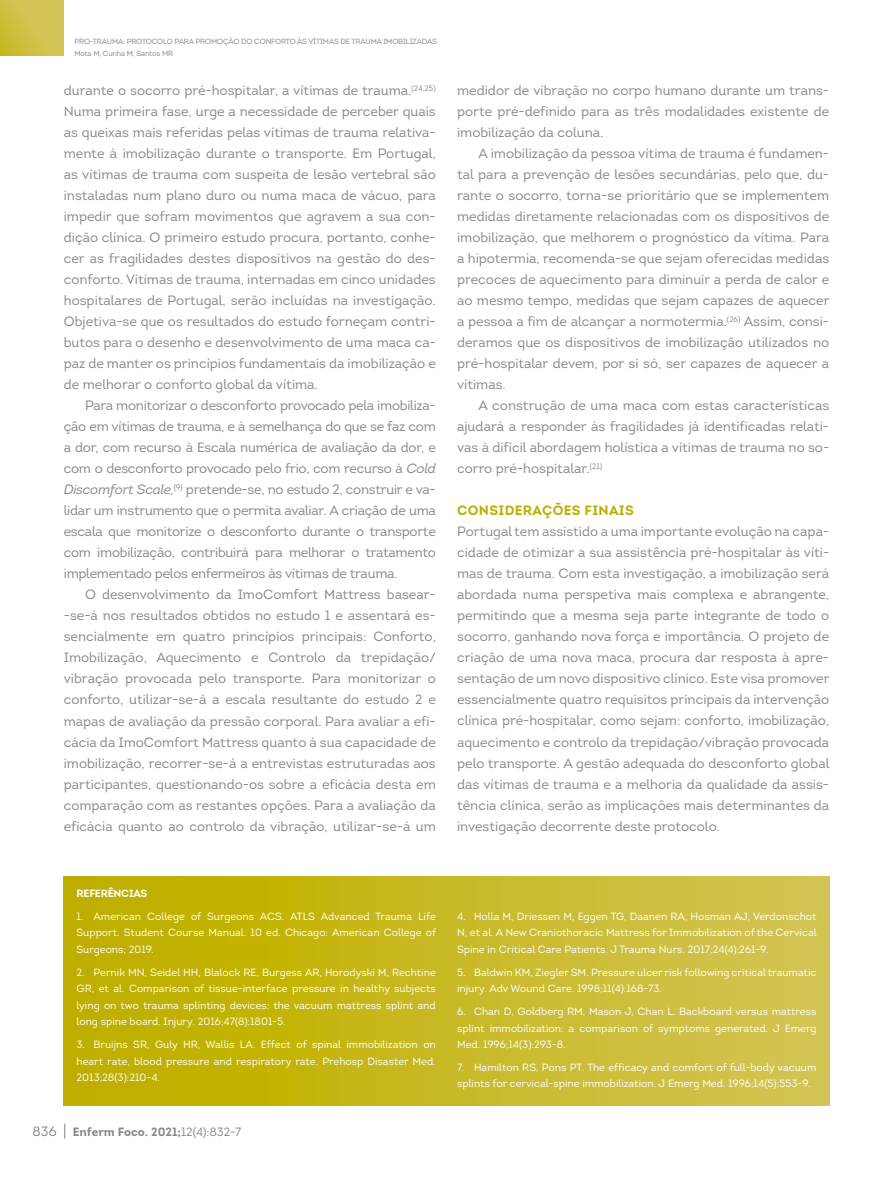
<style>
.page{position:relative;width:893px;height:1191px;background:#fff}
.page>*{position:absolute;margin:0;border:0;box-sizing:border-box;transform-origin:0 0}
.t1{font:13.5px/21px "Intro";color:#878787;text-align:justify}
.t2{font:700 13.5px "Intro";letter-spacing:.025em;color:#bdae00}
.t3{font:700 12px "Intro";color:#878787}
.t4{font:10.5px/16.5px "Intro";color:#fff;text-align:justify}
.t5{font:700 10.5px "Intro";letter-spacing:-.02em;color:#fff}
.t6{font:7.5px "Intro";letter-spacing:-.02em;color:#878787}
.s1{font-style:italic}
.s2{font-weight:400;font-size:13.5px}
.s3{font-weight:400}
</style>
<div class="page">
<svg style="left:0;top:0;width:64px;height:56px;background:#d0c149"></svg>
<div style="left:64px;top:876px;width:765px;height:230px;background:linear-gradient(to right,#bdad00,#d3c556)"></div>
<svg style="left:64px;top:1123px;width:1px;height:15px"></svg>
<p class="t6" style="left:74px;top:37px;width:29px">PRO-Trauma</p>
<p class="t6" style="left:123px;top:37px;width:10px">: protocolo</p>
<p class="t6" style="left:174px;top:37px;width:6px">para</p>
<p class="t6" style="left:196px;top:37px;width:7px">promo</p>
<p class="t6" style="left:223px;top:37px;width:38px">ção do conforto</p>
<p class="t6" style="left:297px;top:37px;width:17px">às vítimas</p>
<p class="t6" style="left:341px;top:37px;width:18px">de trauma</p>
<p class="t6" style="left:383px;top:37px;width:6px">imobilizadas</p>
<p class="t6" style="left:74px;top:49px;width:100px">Mota M, Cunha M, Santos MR</p>
<p class="t1" style="left:64px;top:80px;width:374px">durante o socorro pré-hospitalar, a vítimas de trauma.<sup>(24,25)<br></sup>Numa primeira fase, urge a necessidade de perceber quais as queixas mais referidas pelas vítimas de trauma relativa&shy;mente à imobilização durante o transporte. Em Portugal, as vítimas de trauma com suspeita de lesão vertebral são instaladas num plano duro ou numa maca de vácuo, para impedir que sofram movimentos que agravem a sua con&shy;dição clínica. O primeiro estudo procura, portanto, conhe&shy;cer as fragilidades destes dispositivos na gestão do des&shy;conforto. Vítimas de trauma, internadas em cinco unidades hospitalares de Portugal, serão incluídas na investigação.<br>Objetiva-se que os resultados do estudo forneçam contri&shy;butos para o desenho e desenvolvimento de uma maca ca&shy;paz de manter os princípios fundamentais da imobilização e de melhorar o conforto global da vítima.</p>
<p class="t1" style="left:64px;top:395px;width:374px;text-indent:21px">Para monitorizar o desconforto provocado pela imobiliza&shy;ção em vítimas de trauma, e à semelhança do que se faz com a dor, com recurso à Escala numérica de avaliação da dor, e com o desconforto provocado pelo frio, com recurso à <span class="s1">Cold Discomfort Scale,</span><sup>(9)</sup> pretende-se, no estudo 2, construir e va&shy;lidar um instrumento que o permita avaliar. A criação de uma escala que monitorize o desconforto durante o transporte com imobilização, contribuirá para melhorar o tratamento implementado pelos enfermeiros às vítimas de trauma.</p>
<p class="t1" style="left:64px;top:584px;width:374px;text-indent:21px">O desenvolvimento da ImoComfort Mattress basear--se-á nos resultados obtidos no estudo 1 e assentará es&shy;sencialmente em quatro princípios principais: Conforto, Imobilização, Aquecimento e Controlo da trepidação/ vibração provocada pelo transporte. Para monitorizar o conforto, utilizar-se-á a escala resultante do estudo 2 e mapas de avaliação da pressão corporal. Para avaliar a efi&shy;cácia da ImoComfort Mattress quanto à sua capacidade de imobilização, recorrer-se-á a entrevistas estruturadas aos participantes, questionando-os sobre a eficácia desta em comparação com as restantes opções. Para a avaliação da eficácia quanto ao controlo da vibração, utilizar-se-á um</p>
<p class="t1" style="left:457px;top:80px;width:374px">medidor de vibração no corpo humano durante um trans&shy;porte pré-definido para as três modalidades existente de imobilização da coluna.</p>
<p class="t1" style="left:457px;top:143px;width:374px;text-indent:21px">A imobilização da pessoa vítima de trauma é fundamen&shy;tal para a prevenção de lesões secundárias, pelo que, du&shy;rante o socorro, torna-se prioritário que se implementem medidas diretamente relacionadas com os dispositivos de imobilização, que melhorem o prognóstico da vítima. Para a hipotermia, recomenda-se que sejam oferecidas medidas precoces de aquecimento para diminuir a perda de calor e ao mesmo tempo, medidas que sejam capazes de aquecer a pessoa a fim de alcançar a normotermia.<sup>(26)</sup> Assim, consi&shy;deramos que os dispositivos de imobilização utilizados no pré-hospitalar devem, por si só, ser capazes de aquecer a vítimas.</p>
<p class="t1" style="left:457px;top:395px;width:374px;text-indent:21px">A construção de uma maca com estas características ajudará a responder às fragilidades já identificadas relati&shy;vas à difícil abordagem holística a vítimas de trauma no so&shy;corro pré-hospitalar.<sup>(21)</sup></p>
<p class="t2" style="left:457px;top:502px;width:178px">CONSIDERAÇÕES FINAIS</p>
<p class="t1" style="left:457px;top:521px;width:374px">Portugal tem assistido a uma importante evolução na capa&shy;cidade de otimizar a sua assistência pré-hospitalar às víti&shy;mas de trauma. Com esta investigação, a imobilização será abordada numa perspetiva mais complexa e abrangente, permitindo que a mesma seja parte integrante de todo o socorro, ganhando nova força e importância. O projeto de criação de uma nova maca, procura dar resposta à apre&shy;sentação de um novo dispositivo clínico. Este visa promover essencialmente quatro requisitos principais da intervenção clínica pré-hospitalar, como sejam: conforto, imobilização, aquecimento e controlo da trepidação/vibração provocada pelo transporte. A gestão adequada do desconforto global das vítimas de trauma e a melhoria da qualidade da assis&shy;tência clínica, serão as implicações mais determinantes da investigação decorrente deste protocolo.</p>
<p class="t5" style="left:77px;top:886px;width:72px">REFERÊNCIAS</p>
<p class="t4" style="left:77px;top:908px;width:361px">1. American College of Surgeons ACS. ATLS Advanced Trauma Life Support. Student Course Manual. 10 ed. Chicago: American College of Surgeons; 2019.</p>
<p class="t4" style="left:77px;top:963px;width:361px">2. Pernik MN, Seidel HH, Blalock RE, Burgess AR, Horodyski M, Rechtine GR, et al. Comparison of tissue-interface pressure in healthy subjects lying on two trauma splinting devices: the vacuum mattress splint and long spine board. Injury. 2016;47(8):1801-5.</p>
<p class="t4" style="left:77px;top:1036px;width:361px">3. Bruijns SR, Guly HR, Wallis LA. Effect of spinal immobilization on heart rate, blood pressure and respiratory rate. Prehosp Disaster Med.<br>2013;28(3):210-4.</p>
<p class="t3" style="left:33px;top:1123px;width:210px"><span class="s2">836</span> Enferm Foco. 2021;<span class="s3">12(4):832-7</span></p>
<p class="t4" style="left:457px;top:908px;width:361px">4. Holla M, Driessen M, Eggen TG, Daanen RA, Hosman AJ, Verdonschot N, et al. A New Craniothoracic Mattress for Immobilization of the Cervical Spine in Critical Care Patients. J Trauma Nurs. 2017;24(4):261-9.</p>
<p class="t4" style="left:457px;top:963px;width:361px">5. Baldwin KM, Ziegler SM. Pressure ulcer risk following critical traumatic injury. Adv Wound Care. 1998;11(4):168-73.</p>
<p class="t4" style="left:457px;top:1003px;width:361px">6. Chan D, Goldberg RM, Mason J, Chan L. Backboard versus mattress splint immobilization: a comparison of symptoms generated. J Emerg Med. 1996;14(3):293-8.</p>
<p class="t4" style="left:457px;top:1059px;width:361px">7. Hamilton RS, Pons PT. The efficacy and comfort of full-body vacuum splints for cervical-spine immobilization. J Emerg Med. 1996;14(5):553-9.</p>
</div>
